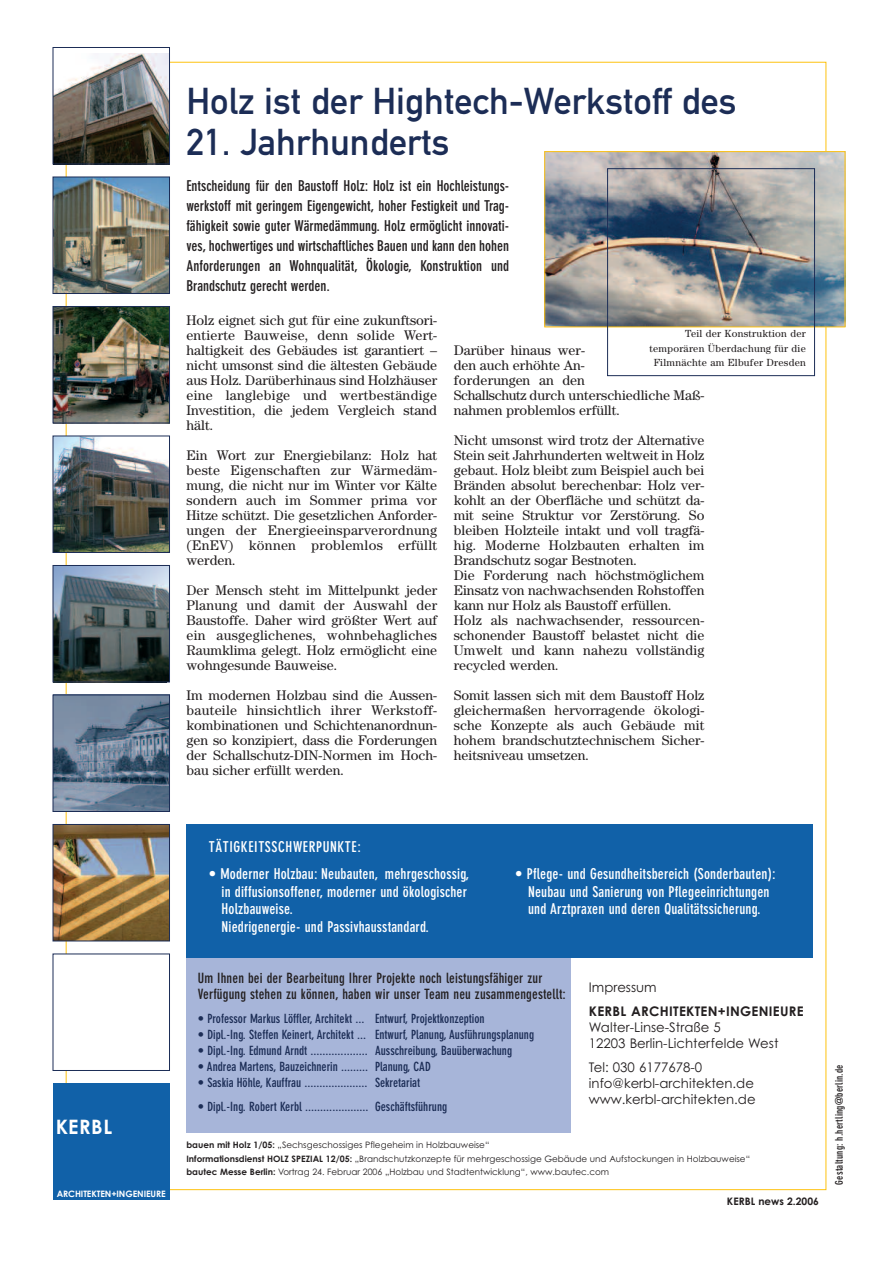
<style>
.page{position:relative;width:893px;height:1263px;background:#fff}
.page>*{position:absolute;margin:0;border:0;box-sizing:border-box;transform-origin:0 0}
.t1{font:36.9px "DIN Mittelschrift";color:#1c2d56}
.t2{font:700 19.95px "Century Gothic";letter-spacing:.03em;color:#fff}
.t3{font:700 condensed 14.7px/20px "DIN Neuzeit Grotesk";color:#231f20;text-align:justify}
.t4{font:700 condensed 14.7px/17.7px "DIN Neuzeit Grotesk";letter-spacing:.01em;color:#fff}
.t5{font:700 condensed 14.7px "DIN Neuzeit Grotesk";letter-spacing:.04em;color:#fff}
.t6{font:13.95px/15px "Century";color:#231f20;text-align:justify}
.t7{font:700 condensed 13.95px/16.2px "DIN Neuzeit Grotesk";letter-spacing:.01em;color:#231f20}
.t8{font:13.2px/16.2px "Century Gothic";color:#231f20}
.t9{font:700 13.2px "Century Gothic";letter-spacing:.02em;color:#231f20}
.t10{font:700 condensed 12.6px "DIN Neuzeit Grotesk";color:#1c2d56}
.t11{font:10.35px/14.2px "Century";letter-spacing:.025em;color:#231f20;text-align:right}
.t12{font:700 condensed 10.35px "DIN Neuzeit Grotesk";letter-spacing:.02em;color:#231f20}
.t13{font:700 10.35px "Century Gothic";color:#231f20}
.t14{font:8.85px/13.2px "Century Gothic";color:#231f20}
.t15{font:700 8.85px "Century Gothic";letter-spacing:-.01em;color:#fff}
.s1{font-weight:700}
</style>
<div class="page">
<div style="left:53px;top:1083px;width:117px;height:117px;background:#1161a8"></div>
<img style="left:55px;top:54px;width:113px;height:108px">
<div style="left:53px;top:47px;width:117px;height:117px;border:1px solid #1c2d56"></div>
<img style="left:55px;top:438px;width:113px;height:113px">
<div style="left:53px;top:436px;width:117px;height:117px;border:1px solid #1c2d56"></div>
<div style="left:53px;top:954px;width:117px;height:117px;border:1px solid #1c2d56"></div>
<img style="left:55px;top:567px;width:113px;height:113px">
<div style="left:53px;top:565px;width:117px;height:117px;border:1px solid #1c2d56"></div>
<img style="left:55px;top:826px;width:113px;height:113px">
<div style="left:53px;top:824px;width:117px;height:117px;border:1px solid #1c2d56"></div>
<img style="left:546px;top:153px;width:297px;height:172px">
<div style="left:544px;top:151px;width:301px;height:176px;border:1px solid #fec210"></div>
<img style="left:55px;top:179px;width:113px;height:113px">
<div style="left:53px;top:177px;width:117px;height:117px;border:1px solid #1c2d56"></div>
<img style="left:55px;top:308px;width:113px;height:113px">
<div style="left:53px;top:306px;width:117px;height:117px;border:1px solid #1c2d56"></div>
<img style="left:55px;top:697px;width:113px;height:113px">
<div style="left:53px;top:695px;width:117px;height:117px;border:1px solid #1c2d56"></div>
<div style="left:607px;top:168px;width:208px;height:208px;border:1px solid #1c2d56"></div>
<div style="left:186px;top:956px;width:385px;height:176px;background:#a7b5d9"></div>
<div style="left:186px;top:824px;width:627px;height:133px;background:#1161a8"></div>
<h1 class="t1" style="left:186px;top:88px;width:552px">Holz ist der Hightech-Werkstoff des</h1>
<h1 class="t1" style="left:186px;top:129px;width:265px">21. Jahrhunderts</h1>
<p class="t3" style="left:186px;top:177px;width:324px">Entscheidung für den Baustoff Holz: Holz ist ein Hochleistungs&shy;werkstoff mit geringem Eigengewicht, hoher Festigkeit und Trag&shy;fähigkeit sowie guter Wärmedämmung. Holz ermöglicht innovati&shy;ves, hochwertiges und wirtschaftliches Bauen und kann den hohen Anforderungen an Wohnqualität, Ökologie, Konstruktion und Brandschutz gerecht werden.</p>
<p class="t6" style="left:186px;top:314px;width:252px">Holz eignet sich gut für eine zukunftsori&shy;entierte Bauweise, denn solide Wert&shy;haltigkeit des Gebäudes ist garantiert – nicht umsonst sind die ältesten Gebäude aus Holz. Darüberhinaus sind Holzhäuser eine langlebige und wertbeständige Investition, die jedem Vergleich stand hält.</p>
<p class="t6" style="left:186px;top:449px;width:252px">Ein Wort zur Energiebilanz: Holz hat beste Eigenschaften zur Wärmedäm&shy;mung, die nicht nur im Winter vor Kälte sondern auch im Sommer prima vor Hitze schützt. Die gesetzlichen Anforder&shy;ungen der Energieeinsparverordnung (EnEV) können problemlos erfüllt werden.</p>
<p class="t6" style="left:186px;top:584px;width:252px">Der Mensch steht im Mittelpunkt jeder Planung und damit der Auswahl der Baustoffe. Daher wird größter Wert auf ein ausgeglichenes, wohnbehagliches Raumklima gelegt. Holz ermöglicht eine wohngesunde Bauweise.</p>
<p class="t6" style="left:186px;top:689px;width:252px">Im modernen Holzbau sind die Aussen&shy;bauteile hinsichtlich ihrer Werkstoff&shy;kombinationen und Schichtenanordnun&shy;gen so konzipiert, dass die Forderungen der Schallschutz-DIN-Normen im Hoch&shy;bau sicher erfüllt werden.</p>
<p class="t11" style="left:649px;top:328px;width:158px">Teil der Konstruktion der temporären Überdachung für die<br>Filmnächte am Elbufer Dresden</p>
<p class="t6" style="left:454px;top:344px;width:252px;text-align:left">Darüber hinaus wer-<br>den auch erhöhte An-<br>forderungen an den<br>Schallschutz durch unterschiedliche Maß&shy;nahmen problemlos erfüllt.</p>
<p class="t6" style="left:454px;top:434px;width:252px;text-align:left">Nicht umsonst wird trotz der Alternative Stein seit Jahrhunderten weltweit in Holz gebaut. Holz bleibt zum Beispiel auch bei Bränden absolut berechenbar: Holz ver&shy;kohlt an der Oberfläche und schützt da&shy;mit seine Struktur vor Zerstörung. So bleiben Holzteile intakt und voll tragfä&shy;hig. Moderne Holzbauten erhalten im Brandschutz sogar Bestnoten.<br>Die Forderung nach höchstmöglichem Einsatz von nachwachsenden Rohstoffen kann nur Holz als Baustoff erfüllen.<br>Holz als nachwachsender, ressourcen&shy;schonender Baustoff belastet nicht die Umwelt und kann nahezu vollständig recycled werden.</p>
<p class="t6" style="left:454px;top:689px;width:252px">Somit lassen sich mit dem Baustoff Holz gleichermaßen hervorragende ökologi&shy;sche Konzepte als auch Gebäude mit hohem brandschutztechnischem Sicher&shy;heitsniveau umsetzen.</p>
<h2 class="t2" style="left:56px;top:1115px;width:58px">KERBL</h2>
<p class="t15" style="left:57px;top:1189px;width:111px">ARCHITEKTEN+INGENIEURE</p>
<p class="t5" style="left:209px;top:841px;width:154px">TÄTIGKEITSSCHWERPUNKTE:</p>
<p class="t4" style="left:221px;top:866px;width:249px;text-indent:-13px">• Moderner Holzbau: Neubauten, mehrgeschossig, in diffusionsoffener, moderner und ökologischer Holzbauweise.<br>Niedrigenergie- und Passivhausstandard.</p>
<p class="t4" style="left:515px;top:866px;width:262px;text-align:center">• Pflege- und Gesundheitsbereich (Sonderbauten):<br>Neubau und Sanierung von Pflegeeinrichtungen und Arztpraxen und deren Qualitätssicherung.</p>
<p class="t7" style="left:198px;top:971px;width:370px">Um Ihnen bei der Bearbeitung Ihrer Projekte noch leistungsfähiger zur<br>Verfügung stehen zu können, haben wir unser Team neu zusammengestellt:</p>
<p class="t10" style="left:198px;top:1013px;width:288px">• Professor Markus Löffler, Architekt ... Entwurf, Projektkonzeption</p>
<p class="t10" style="left:198px;top:1029px;width:338px">• Dipl.-Ing. Steffen Keinert, Architekt ... Entwurf, Planung, Ausführungsplanung</p>
<p class="t10" style="left:198px;top:1046px;width:316px">• Dipl.-Ing. Edmund Arndt ................... Ausschreibung, Bauüberwachung</p>
<p class="t10" style="left:198px;top:1062px;width:235px">• Andrea Martens, Bauzeichnerin ......... Planung, CAD</p>
<p class="t10" style="left:198px;top:1078px;width:224px">• Saskia Höhle, Kauffrau ..................... Sekretariat</p>
<p class="t10" style="left:198px;top:1102px;width:251px">• Dipl.-Ing. Robert Kerbl ..................... Geschäftsführung</p>
<p class="t8" style="left:589px;top:979px;width:69px">Impressum</p>
<p class="t9" style="left:589px;top:1003px;width:216px">KERBL ARCHITEKTEN+INGENIEURE</p>
<p class="t8" style="left:589px;top:1019px;width:191px">Walter-Linse-Straße 5<br>12203 Berlin-Lichterfelde West</p>
<p class="t8" style="left:589px;top:1059px;width:168px">Tel: 030 6177678-0 info@kerbl-architekten.de www.kerbl-architekten.de</p>
<p class="t14" style="left:186px;top:1139px;width:565px"><span class="s1">bauen mit Holz 1/05:</span> „Sechsgeschossiges Pflegeheim in Holzbauweise“<br><span class="s1">Informationsdienst HOLZ SPEZIAL 12/05:</span> „Brandschutzkonzepte für mehrgeschossige Gebäude und Aufstockungen in Holzbauweise“ <span class="s1">bautec Messe Berlin:</span> Vortrag 24. Februar 2006 „Holzbau und Stadtentwicklung“, www.bautec.com</p>
<p class="t13" style="left:727px;top:1195px;width:93px">KERBL news 2.2006</p>
<p class="t12" style="left:835px;top:1184px;width:122px;rotate:-90deg">Gestaltung: h.hertling@berlin.de</p>
</div>
